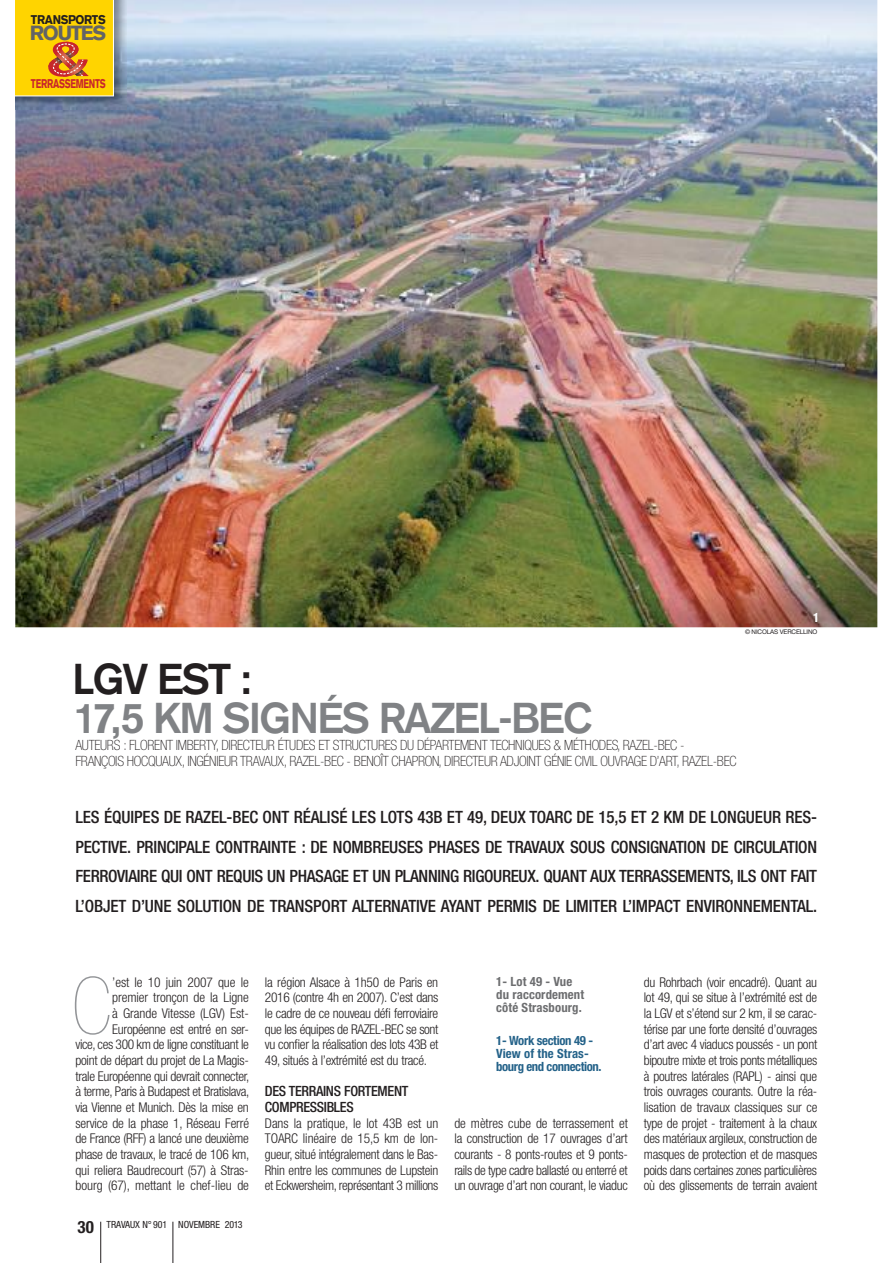
<style>
.page{position:relative;width:893px;height:1263px;background:#fff}
.page>*{position:absolute;margin:0;border:0;box-sizing:border-box;transform-origin:0 0}
.t1{font:900 condensed 79.35px "Helvetica Neue";color:#939598}
.t2{font:700 42.45px "Akzidenz Grotesk";letter-spacing:-.03em;color:#808285}
.t3{font:700 42.45px "Akzidenz Grotesk";letter-spacing:-.03em;color:#231f20}
.t4{font:900 20.1px "Akzidenz Grotesk";letter-spacing:-.07em;color:#636466}
.t5{font:500 condensed 16.95px/29.7px "Helvetica Neue";letter-spacing:-.01em;color:#231f20;text-align:justify}
.t6{font:700 condensed 16.95px "Helvetica Neue";color:#231f20}
.t7{font:100 condensed 14.1px/15.6px "Helvetica Neue";letter-spacing:-.02em;color:#231f20}
.t8{font:500 condensed 14.1px/15.6px "Helvetica Neue";letter-spacing:-.025em;color:#231f20}
.t9{font:300 condensed 13.5px/15.6px "Helvetica Neue";letter-spacing:-.025em;color:#231f20;text-align:justify}
.t10{font:700 condensed 12.75px/12.8px "Helvetica Neue";letter-spacing:-.025em;color:#246289}
.t11{font:700 condensed 12.75px/12.8px "Helvetica Neue";letter-spacing:.01em;color:#6d6e70}
.t12{font:700 condensed 12.75px "Helvetica Neue";color:#fff}
.t13{font:900 12.45px "Akzidenz Grotesk";letter-spacing:-.03em;color:#c9252b;scale:.7 1}
.t14{font:900 12.45px "Akzidenz Grotesk";letter-spacing:-.03em;color:#231f20;scale:.91 1}
.t15{font:condensed 9.9px "Helvetica Neue";letter-spacing:-.005em;color:#231f20}
.t16{font:6.3px "Helvetica Neue";letter-spacing:-.02em;color:#231f20}
</style>
<div class="page">
<img style="left:15px;top:0;width:862px;height:627px">
<hr style="left:173px;top:1222px;width:1px;height:41px;background:#231f20">
<hr style="left:100px;top:1222px;width:1px;height:41px;background:#231f20">
<img style="left:15px;top:0;width:112px;height:109px">
<svg style="left:15px;top:0;width:99px;height:96px;background:#f9c80a"></svg>
<p class="t14" style="left:31px;top:16px;width:84px">TRANSPORTS</p>
<h3 class="t4" style="left:30px;top:26px;width:78px">ROUTES</h3>
<p class="t13" style="left:31px;top:79px;width:109px">TERRASSEMENTS</p>
<p class="t12" style="left:813px;top:613px;width:8px">1</p>
<p class="t16" style="left:745px;top:629px;width:74px">© NICOLAS VERCELLINO</p>
<h2 class="t3" style="left:73px;top:663px;width:181px">LGV EST :</h2>
<h2 class="t2" style="left:73px;top:703px;width:521px">17,5 KM SIGNÉS RAZEL-BEC</h2>
<p class="t7" style="left:75px;top:739px;width:662px">AUTEURS : FLORENT IMBERTY, DIRECTEUR ÉTUDES ET STRUCTURES DU DÉPARTEMENT TECHNIQUES &amp; MÉTHODES, RAZEL-BEC -<br>FRANÇOIS HOCQUAUX, INGÉNIEUR TRAVAUX, RAZEL-BEC - BENOÎT CHAPRON, DIRECTEUR ADJOINT GÉNIE CIVIL OUVRAGE D’ART, RAZEL-BEC</p>
<p class="t5" style="left:75px;top:804px;width:743px">LES ÉQUIPES DE RAZEL-BEC ONT RÉALISÉ LES LOTS 43B ET 49, DEUX TOARC DE 15,5 ET 2 KM DE LONGUEUR RES-PECTIVE. PRINCIPALE CONTRAINTE : DE NOMBREUSES PHASES DE TRAVAUX SOUS CONSIGNATION DE CIRCULATION FERROVIAIRE QUI ONT REQUIS UN PHASAGE ET UN PLANNING RIGOUREUX. QUANT AUX TERRASSEMENTS, ILS ONT FAIT L’OBJET D’UNE SOLUTION DE TRANSPORT ALTERNATIVE AYANT PERMIS DE LIMITER L’IMPACT ENVIRONNEMENTAL.</p>
<h1 class="t1" style="left:72px;top:977px;width:41px">C</h1>
<p class="t9" style="left:75px;top:975px;width:175px;text-align:right">’est le 10 juin 2007 que le premier tronçon de la Ligne<br>à Grande Vitesse (LGV) Est-Européenne est entré en ser-<br>vice, ces 300 km de ligne constituant le point de départ du projet de La Magis&shy;trale Européenne qui devrait connecter, à terme, Paris à Budapest et Bratislava, via Vienne et Munich. Dès la mise en service de la phase 1, Réseau Ferré de France (RFF) a lancé une deuxième phase de travaux, le tracé de 106 km, qui reliera Baudrecourt (57) à Stras&shy;bourg (67), mettant le chef-lieu de</p>
<p class="t9" style="left:265px;top:975px;width:175px">la région Alsace à 1h50 de Paris en 2016 (contre 4h en 2007). C’est dans le cadre de ce nouveau défi ferroviaire que les équipes de RAZEL-BEC se sont vu confier la réalisation des lots 43B et 49, situés à l’extrémité est du tracé.</p>
<p class="t8" style="left:265px;top:1085px;width:145px">DES TERRAINS FORTEMENT<br>COMPRESSIBLES</p>
<p class="t9" style="left:265px;top:1116px;width:175px">Dans la pratique, le lot 43B est un TOARC linéaire de 15,5 km de lon&shy;gueur, situé intégralement dans le Bas-Rhin entre les communes de Lupstein et Eckwersheim, représentant 3 millions</p>
<p class="t6" style="left:78px;top:1221px;width:18px">30</p>
<p class="t15" style="left:107px;top:1221px;width:137px">TRAVAUX N° 901 NOVEMBRE 2013</p>
<p class="t11" style="left:496px;top:976px;width:89px">1- Lot 49 - Vue du raccordement côté Strasbourg.</p>
<p class="t10" style="left:496px;top:1035px;width:107px">1- Work section 49 -<br>View of the Stras&shy;bourg end connection.</p>
<p class="t9" style="left:454px;top:1116px;width:175px">de mètres cube de terrassement et la construction de 17 ouvrages d’art courants - 8 ponts-routes et 9 ponts&shy;rails de type cadre ballasté ou enterré et un ouvrage d’art non courant, le viaduc</p>
<p class="t9" style="left:644px;top:975px;width:175px">du Rohrbach (voir encadré). Quant au lot 49, qui se situe à l’extrémité est de la LGV et s’étend sur 2 km, il se carac&shy;térise par une forte densité d’ouvrages d’art avec 4 viaducs poussés - un pont bipoutre mixte et trois ponts métalliques à poutres latérales (RAPL) - ainsi que trois ouvrages courants. Outre la réa&shy;lisation de travaux classiques sur ce type de projet - traitement à la chaux des matériaux argileux, construction de masques de protection et de masques poids dans certaines zones particulières où des glissements de terrain avaient</p>
</div>
